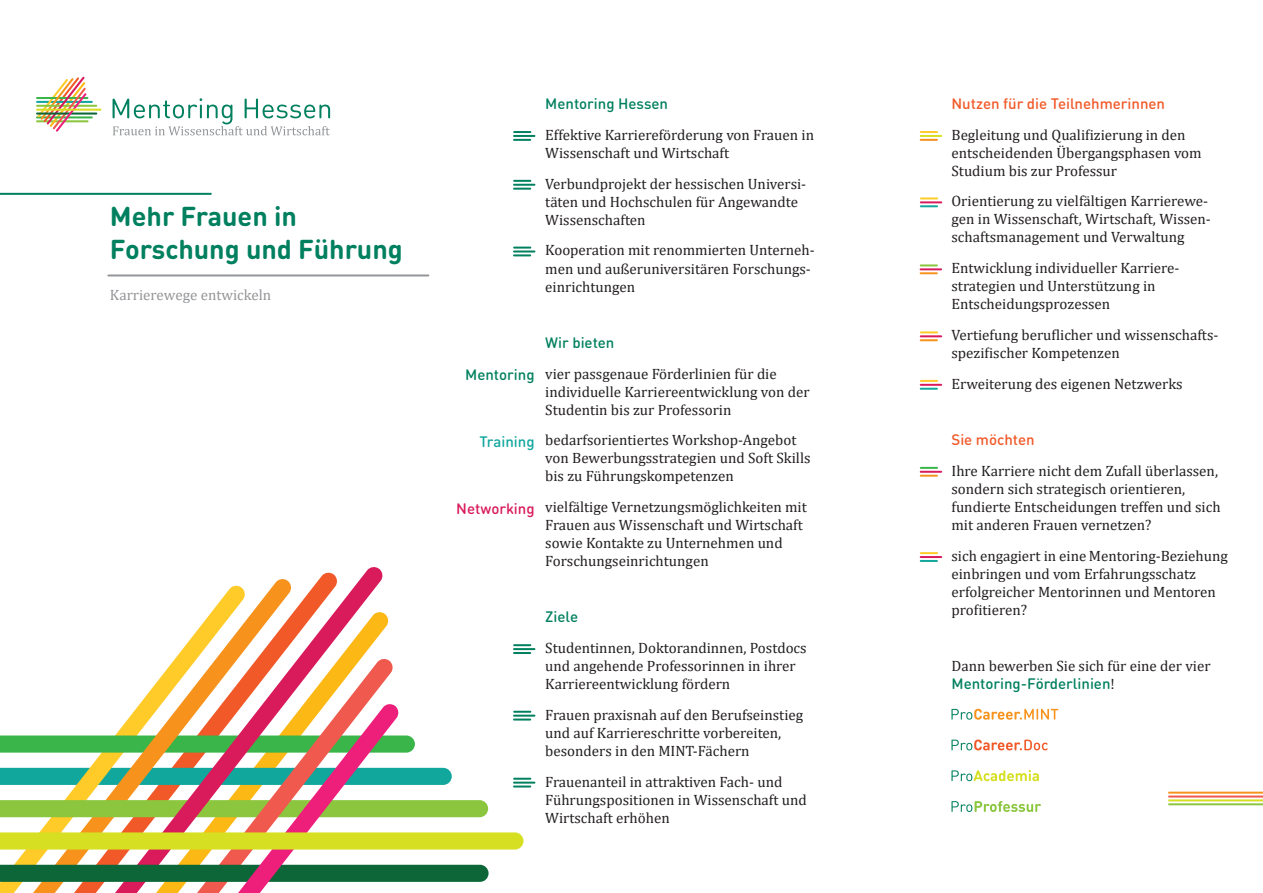
<style>
.page{position:relative;width:1263px;height:893px;background:#fff}
.page>*{position:absolute;margin:0;border:0;box-sizing:border-box;transform-origin:0 0}
.t1{font:700 27px/32.4px "DIN Round OT";color:#00805f}
.t2{font:15px/18px "Cambria";color:#231f20}
.t3{font:500 15px "DIN Round OT";color:#00805f}
.t4{font:500 15px "DIN Round OT";color:#f15929}
.t5{font:15px "Cambria";color:#939598}
.t6{font:500 15px "DIN Round OT";color:#d91a5b}
.t7{font:500 15px "DIN Round OT";color:#12a79d}
.s1{font-family:"Cambria";font-weight:400;color:#231f20}
</style>
<div class="page">
<svg style="left:951px;top:709px;width:107px;height:11px"></svg>
<svg style="left:951px;top:739px;width:97px;height:11px"></svg>
<svg style="left:951px;top:770px;width:88px;height:11px"></svg>
<svg style="left:951px;top:801px;width:90px;height:11px"></svg>
<hr style="left:107px;top:274px;width:322px;height:2px;background:#939598">
<svg style="left:0;top:193px;width:212px;height:2px"></svg>
<svg style="left:113px;top:98px;width:217px;height:37px"></svg>
<hr style="left:36px;top:120px;width:53px;height:2px;background:#8bc63e">
<hr style="left:36px;top:116px;width:57px;height:2px;background:#3ab54a">
<hr style="left:36px;top:101px;width:57px;height:2px;background:#12a79d">
<hr style="left:36px;top:97px;width:52px;height:2px;background:#3ab54a">
<hr style="left:36px;top:105px;width:61px;height:2px;background:#8bc63e">
<hr style="left:36px;top:113px;width:61px;height:2px;background:#0c6638">
<svg style="left:37px;top:77px;width:50px;height:55px"></svg>
<hr style="left:36px;top:109px;width:65px;height:2px;background:#d6df21">
<svg style="left:399px;top:768px;width:53px;height:17px"></svg>
<svg style="left:0;top:767px;width:16px;height:126px"></svg>
<svg style="left:0;top:735px;width:415px;height:18px"></svg>
<svg style="left:16px;top:735px;width:51px;height:158px"></svg>
<svg style="left:0;top:800px;width:488px;height:17px;background:#8dc741"></svg>
<svg style="left:67px;top:567px;width:316px;height:326px"></svg>
<svg style="left:0;top:865px;width:489px;height:17px;background:#10683a"></svg>
<svg style="left:144px;top:703px;width:255px;height:190px"></svg>
<div style="left:0;top:832px;width:523px;height:17px;background:#d6df21"></div>
<svg style="left:513px;top:131px;width:18px;height:2px"></svg>
<svg style="left:513px;top:139px;width:18px;height:2px"></svg>
<hr style="left:513px;top:135px;width:22px;height:2px;background:#00805f">
<svg style="left:513px;top:180px;width:18px;height:2px"></svg>
<svg style="left:513px;top:188px;width:18px;height:2px"></svg>
<hr style="left:513px;top:184px;width:22px;height:2px;background:#00805f">
<svg style="left:513px;top:247px;width:18px;height:9px"></svg>
<hr style="left:513px;top:250px;width:22px;height:2px;background:#00805f">
<svg style="left:513px;top:644px;width:18px;height:2px"></svg>
<svg style="left:513px;top:652px;width:18px;height:2px"></svg>
<hr style="left:513px;top:648px;width:22px;height:2px;background:#00805f">
<svg style="left:513px;top:711px;width:18px;height:2px"></svg>
<svg style="left:513px;top:719px;width:18px;height:1px"></svg>
<hr style="left:513px;top:715px;width:22px;height:2px;background:#00805f">
<svg style="left:513px;top:778px;width:18px;height:9px"></svg>
<hr style="left:513px;top:782px;width:22px;height:2px;background:#00805f">
<svg style="left:920px;top:131px;width:18px;height:2px"></svg>
<svg style="left:920px;top:139px;width:18px;height:2px"></svg>
<hr style="left:920px;top:135px;width:22px;height:2px;background:#d6df21">
<svg style="left:920px;top:197px;width:18px;height:2px"></svg>
<svg style="left:920px;top:205px;width:18px;height:2px"></svg>
<hr style="left:920px;top:201px;width:22px;height:2px;background:#d91a5b">
<svg style="left:920px;top:264px;width:18px;height:2px"></svg>
<svg style="left:920px;top:272px;width:18px;height:2px"></svg>
<hr style="left:920px;top:268px;width:22px;height:2px;background:#d91a5b">
<svg style="left:920px;top:331px;width:18px;height:2px"></svg>
<svg style="left:920px;top:339px;width:18px;height:2px"></svg>
<hr style="left:920px;top:335px;width:22px;height:2px;background:#d91a5b">
<svg style="left:920px;top:380px;width:18px;height:2px"></svg>
<svg style="left:920px;top:388px;width:18px;height:2px"></svg>
<hr style="left:920px;top:384px;width:22px;height:2px;background:#d91a5b">
<svg style="left:920px;top:467px;width:18px;height:2px"></svg>
<svg style="left:920px;top:475px;width:18px;height:2px"></svg>
<hr style="left:920px;top:471px;width:22px;height:2px;background:#d91a5b">
<svg style="left:920px;top:552px;width:18px;height:2px"></svg>
<svg style="left:920px;top:560px;width:18px;height:2px"></svg>
<hr style="left:920px;top:556px;width:22px;height:2px;background:#d91a5b">
<svg style="left:1168px;top:792px;width:95px;height:13px"></svg>
<h1 class="t1" style="left:110px;top:200px;width:294px">Mehr Frauen in<br>Forschung und Führung</h1>
<p class="t5" style="left:110px;top:286px;width:163px">Karrierewege entwickeln</p>
<p class="t3" style="left:545px;top:94px;width:124px">Mentoring Hessen</p>
<p class="t2" style="left:545px;top:126px;width:270px">Effektive Karriereförderung von Frauen in<br>Wissenschaft und Wirtschaft</p>
<p class="t2" style="left:545px;top:175px;width:262px">Verbundprojekt der hessischen Universi&shy;täten und Hochschulen für Angewandte<br>Wissenschaften</p>
<p class="t2" style="left:545px;top:241px;width:271px">Kooperation mit renommierten Unterneh&shy;men und außeruniversitären Forschungs&shy;einrichtungen</p>
<p class="t3" style="left:465px;top:365px;width:71px">Mentoring</p>
<p class="t7" style="left:480px;top:432px;width:56px">Training</p>
<p class="t6" style="left:456px;top:499px;width:80px">Networking</p>
<p class="t3" style="left:545px;top:333px;width:71px">Wir bieten</p>
<p class="t2" style="left:545px;top:364px;width:266px">vier passgenaue Förderlinien für die individuelle Karriereentwicklung von der<br>Studentin bis zur Professorin</p>
<p class="t2" style="left:545px;top:431px;width:267px">bedarfsorientiertes Workshop-Angebot von Bewerbungsstrategien und Soft Skills bis zu Führungskompetenzen</p>
<p class="t2" style="left:545px;top:498px;width:263px">vielfältige Vernetzungsmöglichkeiten mit Frauen aus Wissenschaft und Wirtschaft sowie Kontakte zu Unternehmen und Forschungseinrichtungen</p>
<p class="t3" style="left:545px;top:607px;width:34px">Ziele</p>
<p class="t2" style="left:545px;top:639px;width:263px">Studentinnen, Doktorandinnen, Postdocs und angehende Professorinnen in ihrer<br>Karriereentwicklung fördern</p>
<p class="t2" style="left:545px;top:706px;width:259px">Frauen praxisnah auf den Berufseinstieg und auf Karriereschritte vorbereiten, besonders in den MINT-Fächern</p>
<p class="t2" style="left:545px;top:772px;width:263px">Frauenanteil in attraktiven Fach- und<br>Führungspositionen in Wissenschaft und<br>Wirtschaft erhöhen</p>
<p class="t4" style="left:951px;top:94px;width:215px">Nutzen für die Teilnehmerinnen</p>
<p class="t2" style="left:951px;top:126px;width:252px">Begleitung und Qualifizierung in den entscheidenden Übergangsphasen vom<br>Studium bis zur Professur</p>
<p class="t2" style="left:951px;top:192px;width:261px">Orientierung zu vielfältigen Karrierewe&shy;gen in Wissenschaft, Wirtschaft, Wissen&shy;schaftsmanagement und Verwaltung</p>
<p class="t2" style="left:951px;top:259px;width:230px">Entwicklung individueller Karriere&shy;strategien und Unterstützung in<br>Entscheidungsprozessen</p>
<p class="t2" style="left:951px;top:326px;width:268px">Vertiefung beruflicher und wissenschafts&shy;spezifischer Kompetenzen</p>
<p class="t2" style="left:951px;top:375px;width:233px">Erweiterung des eigenen Netzwerks</p>
<p class="t4" style="left:951px;top:430px;width:85px">Sie möchten</p>
<p class="t2" style="left:951px;top:462px;width:271px">Ihre Karriere nicht dem Zufall überlassen, sondern sich strategisch orientieren, fundierte Entscheidungen treffen und sich mit anderen Frauen vernetzen?</p>
<p class="t2" style="left:951px;top:546px;width:278px">sich engagiert in eine Mentoring-Beziehung einbringen und vom Erfahrungsschatz erfolgreicher Mentorinnen und Mentoren profitieren?</p>
<p class="t2" style="left:951px;top:657px;width:261px">Dann bewerben Sie sich für eine der vier</p>
<p class="t3" style="left:951px;top:674px;width:165px">Mentoring-Förderlinien<span class="s1">!</span></p>
</div>
